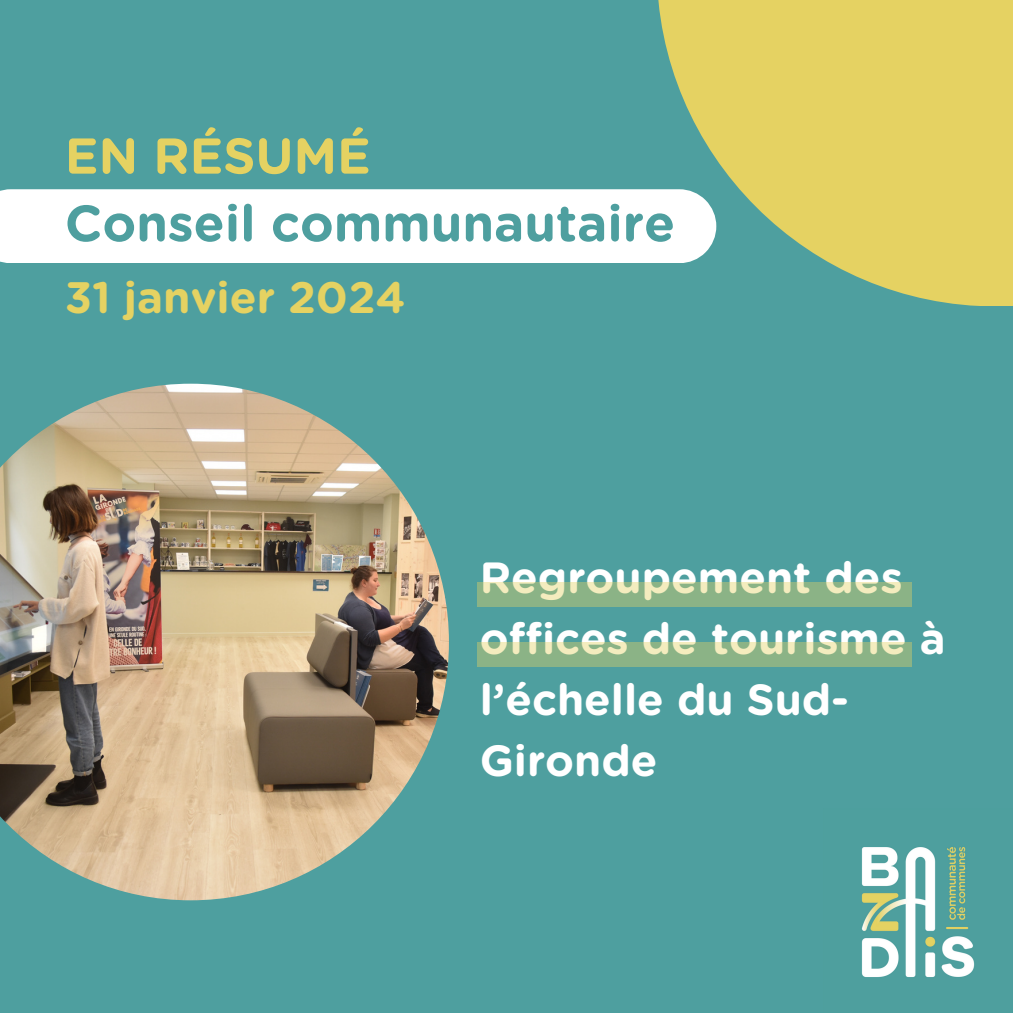
<style>
.page{position:relative;width:1013px;height:1013px;background:#fff}
.page>*{position:absolute;margin:0;border:0;box-sizing:border-box;transform-origin:0 0}
.t1{font:700 50.88px "Gotham Rounded";color:#4e9f9f}
.t2{font:700 50.25px "Gotham Rounded";color:#e5d262}
.t3{font:700 44px "Gotham Rounded";color:#e5d262}
.t4{font:700 43.62px/61px "Gotham Rounded";color:#fff}
</style>
<div class="page">
<div style="left:0;top:0;width:1012px;height:1012px;background:#4e9f9f"></div>
<svg style="left:658px;top:0;width:354px;height:306px;fill:#e5d262"></svg>
<div style="left:0;top:189px;width:716px;height:74px;background:#fff"></div>
<img style="left:0;top:384px;width:449px;height:516px">
<img style="left:861px;top:847px;width:114px;height:130px">
<div style="left:477px;top:582px;width:434px;height:25px;background:#8bb386"></div>
<div style="left:477px;top:642px;width:434px;height:24px;background:#8bb386"></div>
<p class="t2" style="left:65px;top:133px;width:307px">EN RÉSUMÉ</p>
<p class="t1" style="left:65px;top:200px;width:612px">Conseil communautaire</p>
<p class="t3" style="left:65px;top:278px;width:342px">31 janvier 2024</p>
<h1 class="t4" style="left:479px;top:549px;width:467px">Regroupement des offices de tourisme à l’échelle du Sud-<br>Gironde</h1>
</div>
